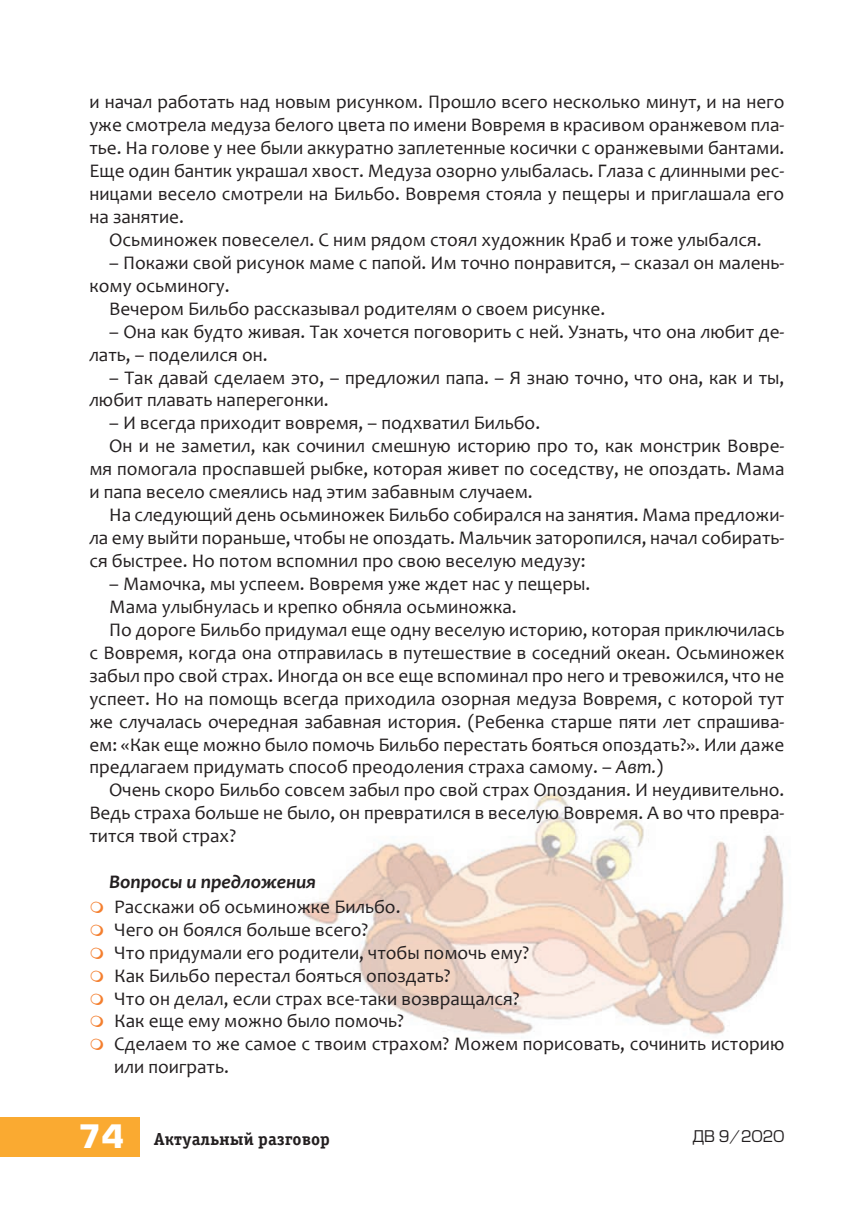
<style>
.page{position:relative;width:844px;height:1216px;background:#fff}
.page>*{position:absolute;margin:0;border:0;box-sizing:border-box;transform-origin:0 0}
.t1{font:19.25px/22.9px "Candara";color:#231f20}
.t2{font:italic 700 19.25px "Candara";color:#231f20}
.t3{font:17.5px "Officina Serif Bold ITC";color:#231f20}
.t4{font:15.75px "Europe";color:#231f20}
.s1{font-style:italic}
.s2{font-family:"Europe";font-weight:700;font-size:31.5px;color:#fff}
</style>
<div class="page">
<div style="left:0;top:1116px;width:139px;height:40px;background:#faaa31"></div>
<img style="left:301px;top:792px;width:483px;height:243px">
<p class="t1" style="left:89px;top:90px;width:696px;text-align:justify">и начал работать над новым рисунком. Прошло всего несколько минут, и на него уже смотрела медуза белого цвета по имени Вовремя в красивом оранжевом пла&shy;тье. На голове у нее были аккуратно заплетенные косички с оранжевыми бантами.<br>Еще один бантик украшал хвост. Медуза озорно улыбалась. Глаза с длинными рес&shy;ницами весело смотрели на Бильбо. Вовремя стояла у пещеры и приглашала его на занятие.</p>
<p class="t1" style="left:109px;top:228px;width:653px">Осьминожек повеселел. С ним рядом стоял художник Краб и тоже улыбался.</p>
<p class="t1" style="left:109px;top:251px;width:676px">– Покажи свой рисунок маме с папой. Им точно понравится, – сказал он малень-</p>
<p class="t1" style="left:89px;top:274px;width:142px">кому осьминогу.</p>
<p class="t1" style="left:109px;top:297px;width:497px">Вечером Бильбо рассказывал родителям о своем рисунке.</p>
<p class="t1" style="left:89px;top:320px;width:696px;text-indent:20px">– Она как будто живая. Так хочется поговорить с ней. Узнать, что она любит де&shy;лать, – поделился он.</p>
<p class="t1" style="left:89px;top:365px;width:696px;text-indent:20px">– Так давай сделаем это, – предложил папа. – Я знаю точно, что она, как и ты, любит плавать наперегонки.</p>
<p class="t1" style="left:109px;top:411px;width:432px">– И всегда приходит вовремя, – подхватил Бильбо.</p>
<p class="t1" style="left:109px;top:434px;width:676px">Он и не заметил, как сочинил смешную историю про то, как монстрик Вовре-</p>
<p class="t1" style="left:89px;top:457px;width:696px">мя помогала проспавшей рыбке, которая живет по соседству, не опоздать. Мама</p>
<p class="t1" style="left:89px;top:480px;width:445px">и папа весело смеялись над этим забавным случаем.</p>
<p class="t1" style="left:109px;top:503px;width:676px">На следующий день осьминожек Бильбо собирался на занятия. Мама предложи-</p>
<p class="t1" style="left:89px;top:526px;width:696px">ла ему выйти пораньше, чтобы не опоздать. Мальчик заторопился, начал собирать-</p>
<p class="t1" style="left:89px;top:549px;width:497px">ся быстрее. Но потом вспомнил про свою веселую медузу:</p>
<p class="t1" style="left:109px;top:572px;width:482px">– Мамочка, мы успеем. Вовремя уже ждет нас у пещеры.</p>
<p class="t1" style="left:109px;top:595px;width:409px">Мама улыбнулась и крепко обняла осьминожка.</p>
<p class="t1" style="left:109px;top:618px;width:676px">По дороге Бильбо придумал еще одну веселую историю, которая приключилась</p>
<p class="t1" style="left:89px;top:641px;width:696px">с Вовремя, когда она отправилась в путешествие в соседний океан. Осьминожек</p>
<p class="t1" style="left:89px;top:663px;width:696px">забыл про свой страх. Иногда он все еще вспоминал про него и тревожился, что не</p>
<p class="t1" style="left:89px;top:686px;width:696px">успеет. Но на помощь всегда приходила озорная медуза Вовремя, с которой тут</p>
<p class="t1" style="left:89px;top:709px;width:696px">же случалась очередная забавная история. (Ребенка старше пяти лет спрашива-</p>
<p class="t1" style="left:89px;top:732px;width:696px">ем: «Как еще можно было помочь Бильбо перестать бояться опоздать?». Или даже</p>
<p class="t1" style="left:89px;top:755px;width:575px">предлагаем придумать способ преодоления страха самому. – <span class="s1">Авт.</span>)</p>
<p class="t1" style="left:109px;top:778px;width:676px">Очень скоро Бильбо совсем забыл про свой страх Опоздания. И неудивительно.</p>
<p class="t1" style="left:89px;top:801px;width:696px">Ведь страха больше не было, он превратился в веселую Вовремя. А во что превра-</p>
<p class="t1" style="left:89px;top:824px;width:148px">тится твой страх?</p>
<p class="t2" style="left:109px;top:869px;width:208px">Вопросы и предложения</p>
<p class="t1" style="left:114px;top:894px;width:671px">Расскажи об осьминожке Бильбо.<br>Чего он боялся больше всего?<br>Что придумали его родители, чтобы помочь ему?<br>Как Бильбо перестал бояться опоздать?<br>Что он делал, если страх все-таки возвращался?<br>Как еще ему можно было помочь?<br>Сделаем то же самое с твоим страхом? Можем порисовать, сочинить историю или поиграть.</p>
<p class="t3" style="left:79px;top:1128px;width:252px"><span class="s2">74</span> Актуальный разговор</p>
<p class="t4" style="left:692px;top:1127px;width:93px">ДВ 9/2020</p>
</div>
